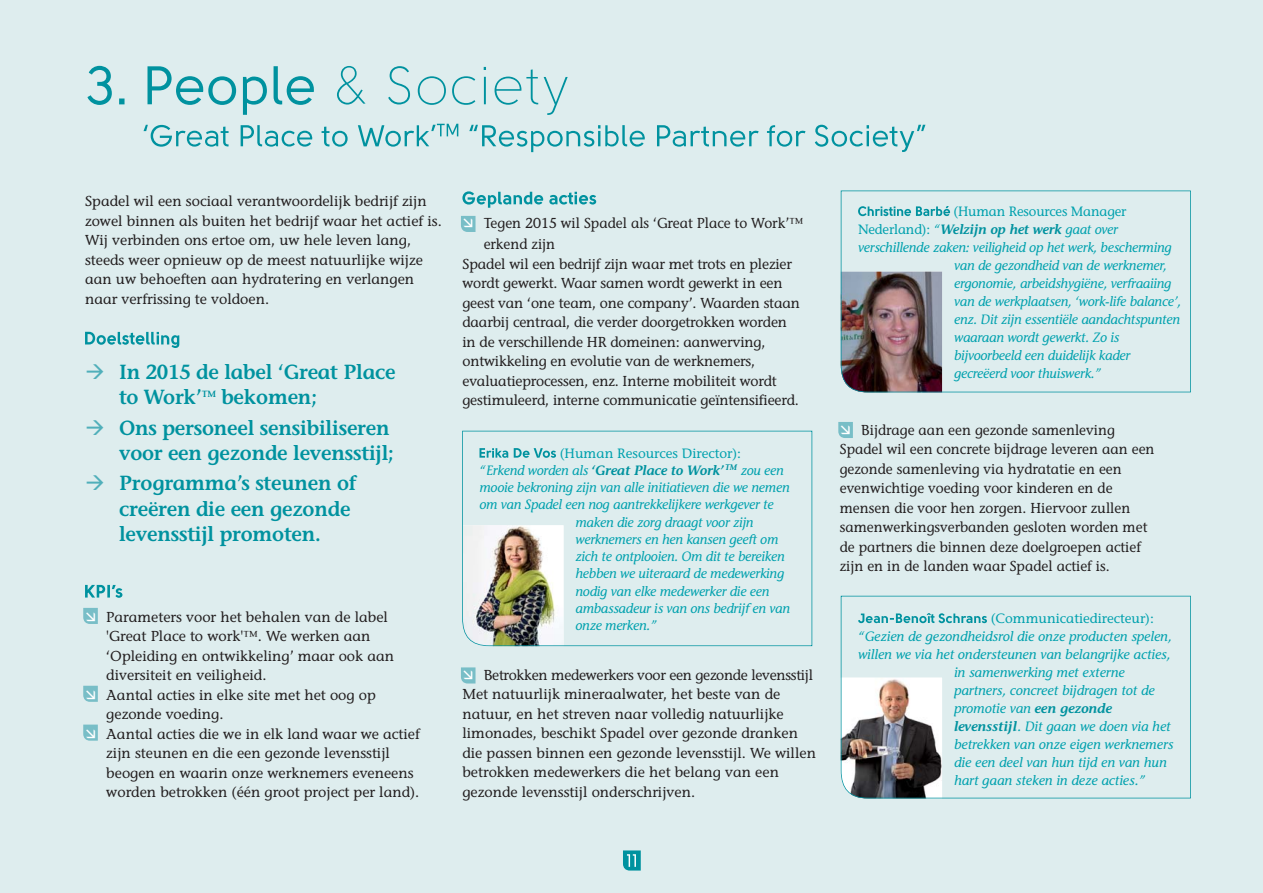
<style>
.page{position:relative;width:1263px;height:893px;background:#deedee}
.page>*{position:absolute;margin:0;border:0;box-sizing:border-box;transform-origin:0 0}
.t1{font:600 20.4px/25.5px "Stone Informal";letter-spacing:-.01em;color:#00929f}
.t2{font:14.4px/19.5px "Stone Informal";color:#231f20}
.t3{font:14.4px/19.5px "Stone Informal";color:#231f20;scale:.96 1}
.t4{font:italic 13.5px "Stone Informal";letter-spacing:-.01em;color:#00a1ae}
.t5{font:13.5px "Stone Informal";color:#00a1ae}
.t6{font:italic 600 13.5px "Stone Informal";letter-spacing:-.01em;color:#00929f}
.t7{font:600 9px "Stone Informal";color:#00929f}
.s1{color:#50afba}
.s2{font-weight:600;color:#00929f}
.s3{font-weight:400;font-style:normal;color:#00a1ae}
.s4{font-weight:400;color:#00a1ae}
</style>
<div class="page">
<svg style="left:623px;top:850px;width:18px;height:20px"></svg>
<svg style="left:85px;top:332px;width:94px;height:16px"></svg>
<svg style="left:85px;top:585px;width:37px;height:13px"></svg>
<svg style="left:462px;top:191px;width:134px;height:17px"></svg>
<svg style="left:144px;top:124px;width:781px;height:28px"></svg>
<svg style="left:147px;top:66px;width:421px;height:49px"></svg>
<svg style="left:87px;top:66px;width:38px;height:39px"></svg>
<svg style="left:462px;top:431px;width:350px;height:215px"></svg>
<svg style="left:841px;top:190px;width:350px;height:202px"></svg>
<svg style="left:841px;top:596px;width:350px;height:202px"></svg>
<svg style="left:83px;top:608px;width:15px;height:16px"></svg>
<svg style="left:83px;top:686px;width:15px;height:16px"></svg>
<svg style="left:83px;top:725px;width:15px;height:16px"></svg>
<svg style="left:461px;top:216px;width:14px;height:16px"></svg>
<svg style="left:461px;top:667px;width:14px;height:16px"></svg>
<svg style="left:838px;top:422px;width:15px;height:16px"></svg>
<p class="t2" style="left:85px;top:193px;width:358px">Spadel wil een sociaal verantwoordelijk bedrijf zijn zowel binnen als buiten het bedrijf waar het actief is.<br>Wij verbinden ons ertoe om, uw hele leven lang, steeds weer opnieuw op de meest natuurlijke wijze aan uw behoeften aan hydratering en verlangen naar verfrissing te voldoen.</p>
<h1 class="t1" style="left:119px;top:361px;width:278px;text-indent:-34px"><span class="s1">→</span> In 2015 de label ‘Great Place to Work’</h1>
<p class="t7" style="left:202px;top:390px;width:16px">TM</p>
<h1 class="t1" style="left:221px;top:387px;width:97px">bekomen;</h1>
<h1 class="t1" style="left:85px;top:417px;width:310px;text-align:right"><span class="s1">→</span> Ons personeel sensibiliseren voor een gezonde levensstijl;</h1>
<h1 class="t1" style="left:119px;top:472px;width:239px;text-indent:-34px"><span class="s1">→</span> Programma’s steunen of creëren die een gezonde levensstijl promoten.</h1>
<p class="t2" style="left:106px;top:608px;width:315px">Parameters voor het behalen van de label 'Great Place to work'™. We werken aan ‘Opleiding en ontwikkeling’ maar ook aan diversiteit en veiligheid.<br>Aantal acties in elke site met het oog op gezonde voeding.<br>Aantal acties die we in elk land waar we actief zijn steunen en die een gezonde levensstijl beogen en waarin onze werknemers eveneens worden betrokken (één groot project per land).</p>
<p class="t3" style="left:484px;top:214px;width:334px;line-height:21px">Tegen 2015 wil Spadel als ‘Great Place to Work’™ erkend zijn</p>
<p class="t2" style="left:462px;top:256px;width:339px">Spadel wil een bedrijf zijn waar met trots en plezier wordt gewerkt. Waar samen wordt gewerkt in een geest van ‘one team, one company’. Waarden staan daarbij centraal, die verder doorgetrokken worden in de verschillende HR domeinen: aanwerving, ontwikkeling en evolutie van de werknemers, evaluatieprocessen, enz. Interne mobiliteit wordt gestimuleerd, interne communicatie geïntensifieerd.</p>
<p class="t5" style="left:560px;top:448px;width:183px">(Human Resources Director):</p>
<p class="t4" style="left:479px;top:465px;width:306px">“Erkend worden als <span class="s2">‘Great Place to Work’</span><sup>TM</sup> zou een</p>
<p class="t4" style="left:479px;top:482px;width:312px">mooie bekroning zijn van alle initiatieven die we nemen</p>
<p class="t4" style="left:479px;top:499px;width:295px">om van Spadel een nog aantrekkelijkere werkgever te</p>
<p class="t4" style="left:575px;top:517px;width:180px">maken die zorg draagt voor zijn</p>
<p class="t4" style="left:575px;top:534px;width:204px">werknemers en hen kansen geeft om</p>
<p class="t4" style="left:575px;top:551px;width:211px">zich te ontplooien. Om dit te bereiken</p>
<p class="t4" style="left:575px;top:568px;width:210px">hebben we uiteraard de medewerking</p>
<p class="t4" style="left:575px;top:586px;width:195px">nodig van elke medewerker die een</p>
<p class="t4" style="left:575px;top:603px;width:216px">ambassadeur is van ons bedrijf en van</p>
<p class="t4" style="left:575px;top:620px;width:83px">onze merken.”</p>
<p class="t2" style="left:462px;top:667px;width:355px;text-indent:21px">Betrokken medewerkers voor een gezonde levensstijl Met natuurlijk mineraalwater, het beste van de natuur, en het streven naar volledig natuurlijke limonades, beschikt Spadel over gezonde dranken die passen binnen een gezonde levensstijl. We willen betrokken medewerkers die het belang van een gezonde levensstijl onderschrijven.</p>
<p class="t5" style="left:954px;top:206px;width:174px">(Human Resources Manager</p>
<p class="t6" style="left:858px;top:224px;width:261px"><span class="s3">Nederland):</span> <span class="s4">“</span>Welzijn op het werk <span class="s4">gaat over</span></p>
<p class="t4" style="left:858px;top:242px;width:315px">verschillende zaken: veiligheid op het werk, bescherming</p>
<p class="t4" style="left:954px;top:260px;width:214px">van de gezondheid van de werknemer,</p>
<p class="t4" style="left:954px;top:278px;width:219px">ergonomie, arbeidshygiëne, verfraaiing</p>
<p class="t4" style="left:954px;top:296px;width:228px">van de werkplaatsen, ‘work-life balance’,</p>
<p class="t4" style="left:954px;top:314px;width:227px">enz. Dit zijn essentiële aandachtspunten</p>
<p class="t4" style="left:954px;top:332px;width:167px">waaraan wordt gewerkt. Zo is</p>
<p class="t4" style="left:954px;top:350px;width:178px">bijvoorbeeld een duidelijk kader</p>
<p class="t4" style="left:954px;top:368px;width:149px">gecreëerd voor thuiswerk.”</p>
<p class="t3" style="left:840px;top:422px;width:329px;text-indent:21px">Bijdrage aan een gezonde samenleving Spadel wil een concrete bijdrage leveren aan een gezonde samenleving via hydratatie en een evenwichtige voeding voor kinderen en de mensen die voor hen zorgen. Hiervoor zullen samenwerkingsverbanden gesloten worden met de partners die binnen deze doelgroepen actief zijn en in de landen waar Spadel actief is.</p>
<p class="t5" style="left:991px;top:613px;width:165px">(Communicatiedirecteur):</p>
<p class="t4" style="left:858px;top:631px;width:315px">“Gezien de gezondheidsrol die onze producten spelen,</p>
<p class="t4" style="left:858px;top:649px;width:314px">willen we via het ondersteunen van belangrijke acties,</p>
<p class="t4" style="left:954px;top:667px;width:172px">in samenwerking met externe</p>
<p class="t4" style="left:954px;top:685px;width:202px">partners, concreet bijdragen tot de</p>
<p class="t4" style="left:954px;top:703px;width:160px">promotie van <span class="s2">een gezonde</span></p>
<p class="t4" style="left:954px;top:721px;width:218px"><span class="s2">levensstijl</span>. Dit gaan we doen via het</p>
<p class="t4" style="left:954px;top:739px;width:221px">betrekken van onze eigen werknemers</p>
<p class="t4" style="left:954px;top:757px;width:214px">die een deel van hun tijd en van hun</p>
<p class="t4" style="left:954px;top:775px;width:193px">hart gaan steken in deze acties.”</p>
</div>
